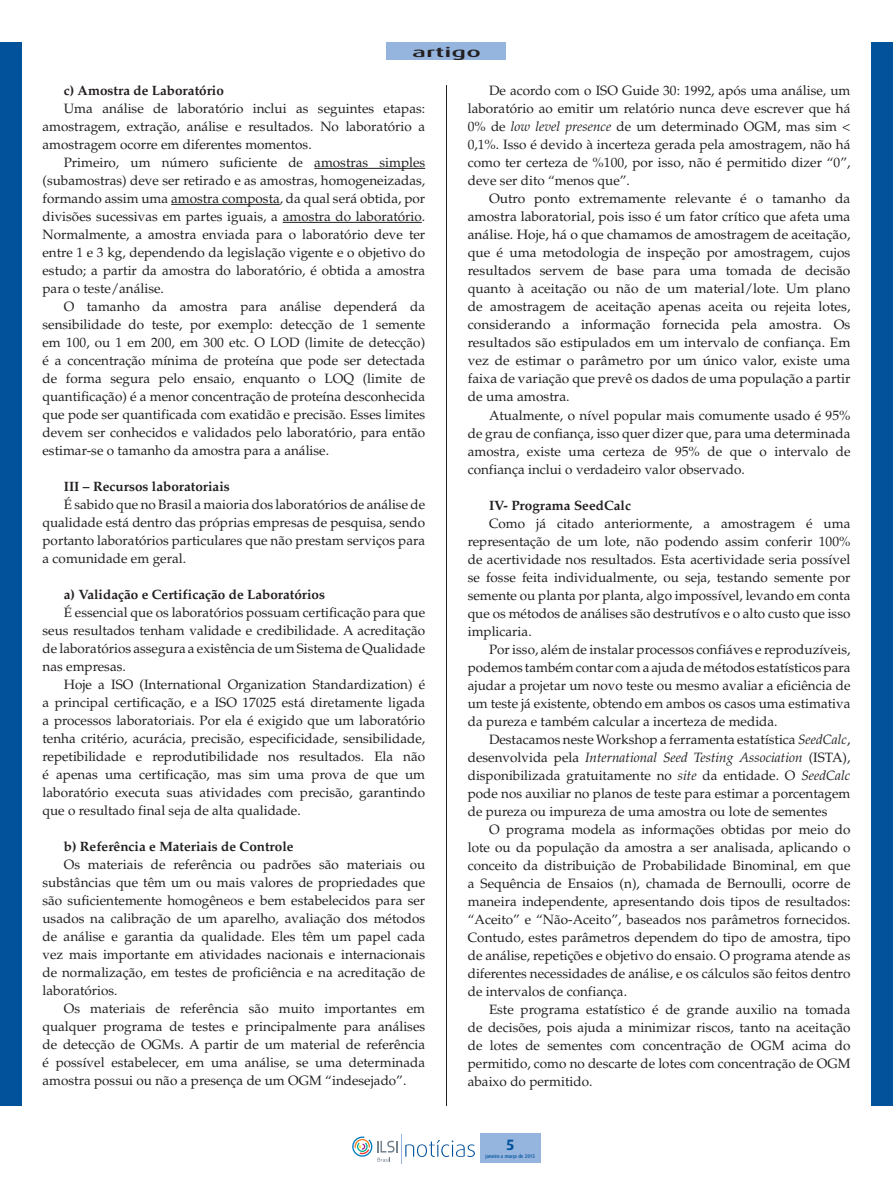
<style>
.page{position:relative;width:893px;height:1191px;background:#fff}
.page>*{position:absolute;margin:0;border:0;box-sizing:border-box;transform-origin:0 0}
.t1{font:700 15px "Dax";color:#01519b}
.t2{font:13.5px/18px "Palatino";color:#231f20;text-align:justify}
.t3{font:700 13.5px "Palatino";color:#231f20}
.t4{font:500 13.5px "Dax";color:#231f20;scale:2 1}
.t5{font:500 5.25px "Dax";color:#01519b;scale:.9 1}
.s1{font-style:italic}
</style>
<div class="page">
<div style="left:872px;top:43px;width:21px;height:1063px;background:#01519b"></div>
<div style="left:0;top:43px;width:21px;height:1063px;background:#01519b"></div>
<svg style="left:405px;top:1140px;width:70px;height:17px"></svg>
<hr style="left:401px;top:1133px;width:1px;height:30px;background:#95b5de">
<svg style="left:352px;top:1136px;width:46px;height:25px"></svg>
<div style="left:480px;top:1133px;width:61px;height:30px;background:#95b5de"></div>
<div style="left:387px;top:43px;width:119px;height:17px;background:#95b5de"></div>
<hr style="left:446px;top:85px;width:1px;height:1021px;background:#231f20">
<hr style="left:314px;top:168px;width:111px;height:1px;background:#231f20">
<hr style="left:171px;top:204px;width:109px;height:1px;background:#231f20">
<hr style="left:283px;top:222px;width:139px;height:1px;background:#231f20">
<p class="t4" style="left:412px;top:45px;width:36px">artigo</p>
<p class="t3" style="left:64px;top:82px;width:162px">c) Amostra de Laboratório</p>
<p class="t2" style="left:43px;top:100px;width:384px;text-indent:21px">Uma análise de laboratório inclui as seguintes etapas: amostragem, extração, análise e resultados. No laboratório a amostragem ocorre em diferentes momentos.</p>
<p class="t2" style="left:43px;top:154px;width:384px;text-indent:21px">Primeiro, um número suficiente de amostras simples (subamostras) deve ser retirado e as amostras, homogeneizadas, formando assim uma amostra composta, da qual será obtida, por divisões sucessivas em partes iguais, a amostra do laboratório.<br>Normalmente, a amostra enviada para o laboratório deve ter entre 1 e 3 kg, dependendo da legislação vigente e o objetivo do estudo; a partir da amostra do laboratório, é obtida a amostra para o teste/análise.</p>
<p class="t2" style="left:43px;top:298px;width:384px;text-indent:21px">O tamanho da amostra para análise dependerá da sensibilidade do teste, por exemplo: detecção de 1 semente em 100, ou 1 em 200, em 300 etc. O LOD (limite de detecção) é a concentração mínima de proteína que pode ser detectada de forma segura pelo ensaio, enquanto o LOQ (limite de quantificação) é a menor concentração de proteína desconhecida que pode ser quantificada com exatidão e precisão. Esses limites devem ser conhecidos e validados pelo laboratório, para então estimar-se o tamanho da amostra para a análise.</p>
<p class="t3" style="left:64px;top:478px;width:168px">III – Recursos laboratoriais</p>
<p class="t2" style="left:43px;top:496px;width:384px;text-indent:21px">É sabido que no Brasil a maioria dos laboratórios de análise de qualidade está dentro das próprias empresas de pesquisa, sendo portanto laboratórios particulares que não prestam serviços para a comunidade em geral.</p>
<p class="t3" style="left:64px;top:586px;width:263px">a) Validação e Certificação de Laboratórios</p>
<p class="t2" style="left:43px;top:603px;width:384px;text-indent:21px">É essencial que os laboratórios possuam certificação para que seus resultados tenham validade e credibilidade. A acreditação de laboratórios assegura a existência de um Sistema de Qualidade nas empresas.</p>
<p class="t2" style="left:43px;top:675px;width:384px;text-indent:21px">Hoje a ISO (International Organization Standardization) é a principal certificação, e a ISO 17025 está diretamente ligada a processos laboratoriais. Por ela é exigido que um laboratório tenha critério, acurácia, precisão, especificidade, sensibilidade, repetibilidade e reprodutibilidade nos resultados. Ela não é apenas uma certificação, mas sim uma prova de que um laboratório executa suas atividades com precisão, garantindo que o resultado final seja de alta qualidade.</p>
<p class="t3" style="left:64px;top:838px;width:231px">b) Referência e Materiais de Controle</p>
<p class="t2" style="left:43px;top:855px;width:384px;text-indent:21px">Os materiais de referência ou padrões são materiais ou substâncias que têm um ou mais valores de propriedades que são suficientemente homogêneos e bem estabelecidos para ser usados na calibração de um aparelho, avaliação dos métodos de análise e garantia da qualidade. Eles têm um papel cada vez mais importante em atividades nacionais e internacionais de normalização, em testes de proficiência e na acreditação de laboratórios.</p>
<p class="t2" style="left:43px;top:999px;width:384px;text-indent:21px">Os materiais de referência são muito importantes em qualquer programa de testes e principalmente para análises de detecção de OGMs. A partir de um material de referência é possível estabelecer, em uma análise, se uma determinada amostra possui ou não a presença de um OGM “indesejado”.</p>
<p class="t2" style="left:468px;top:82px;width:384px;text-indent:21px">De acordo com o ISO Guide 30: 1992, após uma análise, um laboratório ao emitir um relatório nunca deve escrever que há 0% de <span class="s1">low level presence</span> de um determinado OGM, mas sim &lt; 0,1%. Isso é devido à incerteza gerada pela amostragem, não há como ter certeza de %100, por isso, não é permitido dizer “0”, deve ser dito “menos que”.</p>
<p class="t2" style="left:468px;top:190px;width:384px;text-indent:21px">Outro ponto extremamente relevante é o tamanho da amostra laboratorial, pois isso é um fator crítico que afeta uma análise. Hoje, há o que chamamos de amostragem de aceitação, que é uma metodologia de inspeção por amostragem, cujos resultados servem de base para uma tomada de decisão quanto à aceitação ou não de um material/lote. Um plano de amostragem de aceitação apenas aceita ou rejeita lotes, considerando a informação fornecida pela amostra. Os resultados são estipulados em um intervalo de confiança. Em vez de estimar o parâmetro por um único valor, existe uma faixa de variação que prevê os dados de uma população a partir de uma amostra.</p>
<p class="t2" style="left:468px;top:406px;width:384px;text-indent:21px">Atualmente, o nível popular mais comumente usado é 95% de grau de confiança, isso quer dizer que, para uma determinada amostra, existe uma certeza de 95% de que o intervalo de confiança inclui o verdadeiro valor observado.</p>
<p class="t3" style="left:489px;top:497px;width:144px">IV- Programa SeedCalc</p>
<p class="t2" style="left:468px;top:514px;width:384px;text-indent:21px">Como já citado anteriormente, a amostragem é uma representação de um lote, não podendo assim conferir 100% de acertividade nos resultados. Esta acertividade seria possível se fosse feita individualmente, ou seja, testando semente por semente ou planta por planta, algo impossível, levando em conta que os métodos de análises são destrutívos e o alto custo que isso implicaria.</p>
<p class="t2" style="left:468px;top:640px;width:384px;text-indent:21px">Por isso, além de instalar processos confiáves e reproduzíveis, podemos também contar com a ajuda de métodos estatísticos para ajudar a projetar um novo teste ou mesmo avaliar a eficiência de um teste já existente, obtendo em ambos os casos uma estimativa da pureza e também calcular a incerteza de medida.</p>
<p class="t2" style="left:468px;top:730px;width:384px;text-indent:21px">Destacamos neste Workshop a ferramenta estatística <span class="s1">SeedCalc</span>, desenvolvida pela <span class="s1">International Seed Testing Association</span> (ISTA), disponibilizada gratuitamente no <span class="s1">site</span> da entidade. O <span class="s1">SeedCalc </span>pode nos auxiliar no planos de teste para estimar a porcentagem de pureza ou impureza de uma amostra ou lote de sementes</p>
<p class="t2" style="left:468px;top:820px;width:384px;text-indent:21px">O programa modela as informações obtidas por meio do lote ou da população da amostra a ser analisada, aplicando o conceito da distribuição de Probabilidade Binominal, em que a Sequência de Ensaios (n), chamada de Bernoulli, ocorre de maneira independente, apresentando dois tipos de resultados: “Aceito” e “Não-Aceito”, baseados nos parâmetros fornecidos.<br>Contudo, estes parâmetros dependem do tipo de amostra, tipo de análise, repetições e objetivo do ensaio. O programa atende as diferentes necessidades de análise, e os cálculos são feitos dentro de intervalos de confiança.</p>
<p class="t2" style="left:468px;top:1000px;width:384px;text-indent:21px">Este programa estatístico é de grande auxilio na tomada de decisões, pois ajuda a minimizar riscos, tanto na aceitação de lotes de sementes com concentração de OGM acima do permitido, como no descarte de lotes com concentração de OGM abaixo do permitido.</p>
<p class="t1" style="left:506px;top:1136px;width:10px">5</p>
<p class="t5" style="left:485px;top:1153px;width:57px">janeiro a março de 2015</p>
</div>
